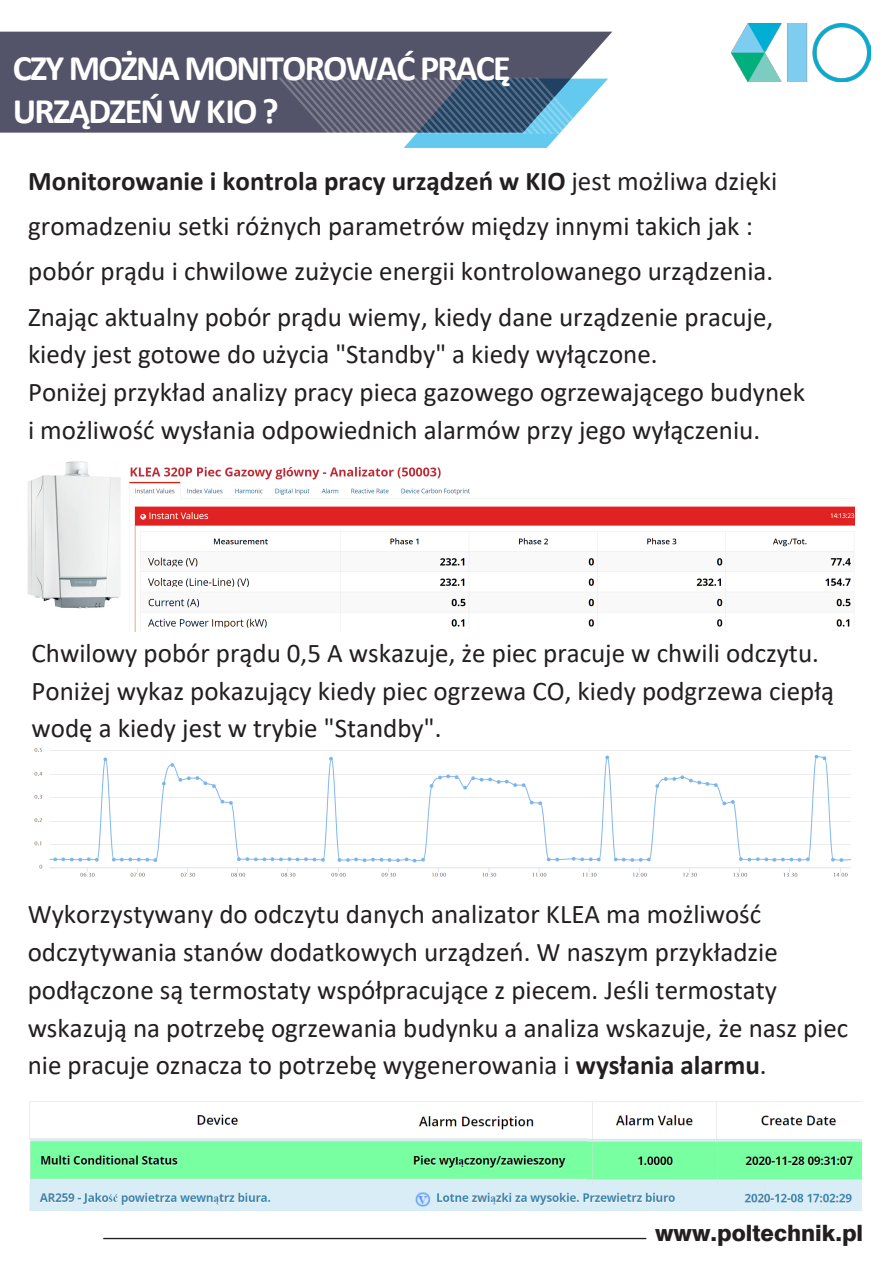
<style>
.page{position:relative;width:893px;height:1263px;background:#fff}
.page>*{position:absolute;margin:0;border:0;box-sizing:border-box;transform-origin:0 0}
.t1{font:700 36px/43.2px "Calibri";letter-spacing:-.05em;color:#fff}
.t2{font:27px/37.8px "Calibri";color:#231f20}
.t3{font:800 22.5px "Swiss 721 BT";color:#231f20}
.s1{font-weight:700}
</style>
<div class="page">
<div style="left:0;top:32px;width:612px;height:101px;background:#53536a"></div>
<svg style="left:278px;top:78px;width:330px;height:70px"></svg>
<hr style="left:103px;top:1238px;width:543px;height:1px;background:#231f20">
<img style="left:731px;top:24px;width:139px;height:57px">
<img style="left:27px;top:461px;width:94px;height:148px">
<img style="left:129px;top:467px;width:725px;height:165px">
<img style="left:34px;top:748px;width:816px;height:129px">
<img style="left:29px;top:1101px;width:832px;height:110px">
<h1 class="t1" style="left:13px;top:46px;width:499px">CZY MOŻNA MONITOROWAĆ PRACĘ<br>URZĄDZEŃ W KIO ?</h1>
<p class="t2" style="left:28px;top:157px;width:751px;line-height:45.3px"><span class="s1">Monitorowanie i kontrola pracy urządzeń w KIO</span> jest możliwa dzięki gromadzeniu setki różnych parametrów między innymi takich jak : pobór prądu i chwilowe zużycie energii kontrolowanego urządzenia.<br>Znając aktualny pobór prądu wiemy, kiedy dane urządzenie pracuje,</p>
<p class="t2" style="left:28px;top:335px;width:778px">kiedy jest gotowe do użycia "Standby" a kiedy wyłączone.<br>Poniżej przykład analizy pracy pieca gazowego ogrzewającego budynek i możliwość wysłania odpowiednich alarmów przy jego wyłączeniu.</p>
<p class="t2" style="left:32px;top:633px;width:804px">Chwilowy pobór prądu 0,5 A wskazuje, że piec pracuje w chwili odczytu.<br>Poniżej wykaz pokazujący kiedy piec ogrzewa CO, kiedy podgrzewa ciepłą wodę a kiedy jest w trybie "Standby".</p>
<p class="t2" style="left:28px;top:895px;width:822px">Wykorzystywany do odczytu danych analizator KLEA ma możliwość odczytywania stanów dodatkowych urządzeń. W naszym przykładzie podłączone są termostaty współpracujące z piecem. Jeśli termostaty wskazują na potrzebę ogrzewania budynku a analiza wskazuje, że nasz piec nie pracuje oznacza to potrzebę wygenerowania i <span class="s1">wysłania alarmu</span>.</p>
<p class="t3" style="left:655px;top:1219px;width:210px">www.poltechnik.pl</p>
</div>
